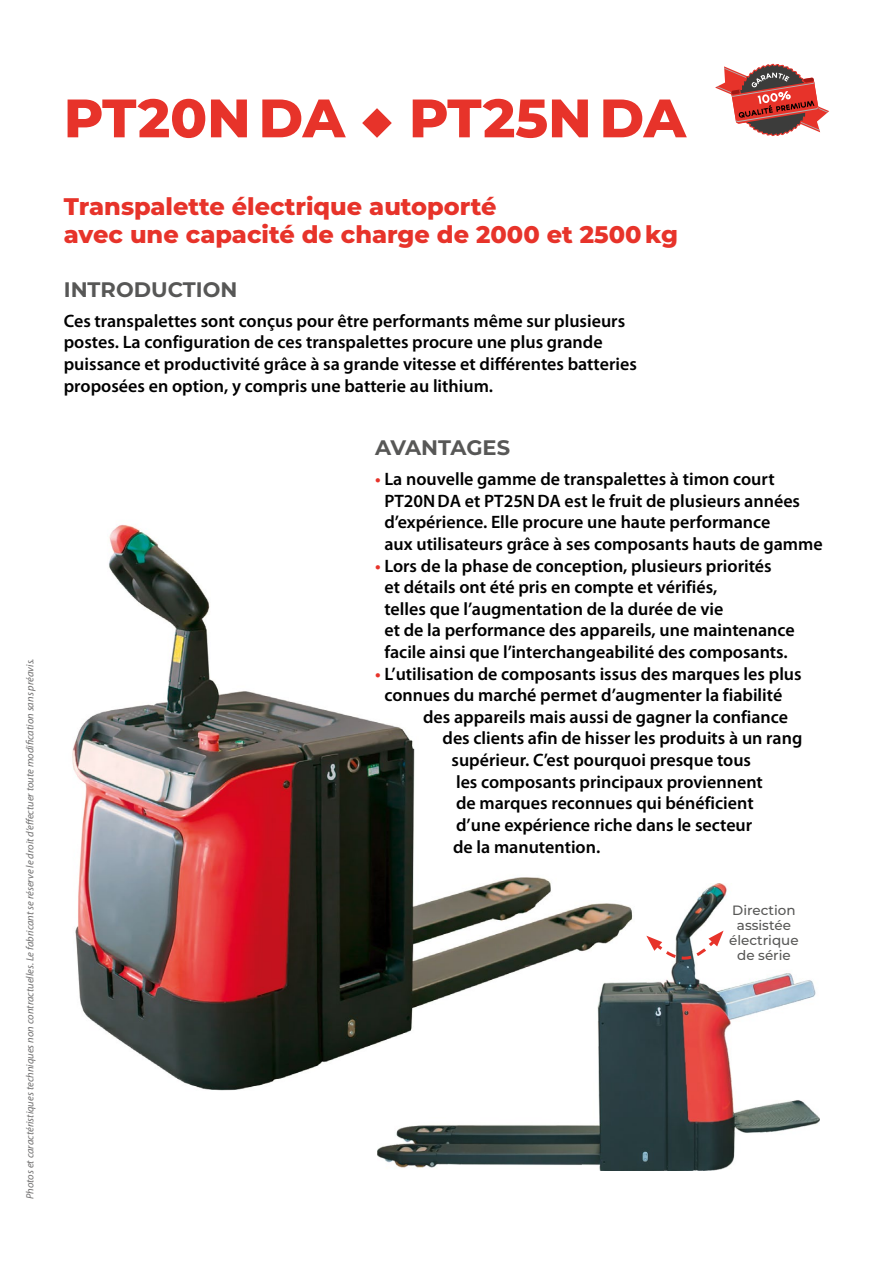
<style>
.page{position:relative;width:893px;height:1263px;background:#fff}
.page>*{position:absolute;margin:0;border:0;box-sizing:border-box;transform-origin:0 0}
.t1{font:800 54px "Montserrat";color:#e7332a}
.t2{font:800 24px/28.8px "Montserrat";color:#e7332a}
.t3{font:700 21px "Montserrat";color:#575756}
.t4{font:600 18px/21.6px "Myriad Pro";color:#000}
.t5{font:500 13.5px/15px "Montserrat";color:#575756;text-align:center}
.t6{font:italic 10.5px "Myriad Pro";color:#706f6f}
.s1{color:#e7332a}
</style>
<div class="page">
<img style="left:377px;top:884px;width:442px;height:286px">
<img style="left:72px;top:524px;width:579px;height:572px">
<svg style="left:715px;top:64px;width:114px;height:72px"></svg>
<svg style="left:646px;top:930px;width:78px;height:35px"></svg>
<p class="t6" style="left:23px;top:1199px;width:542px;rotate:-90deg">Photos et caractéristiques techniques non contractuelles. Le fabricant se réserve le droit d’effectuer toute modification sans préavis.</p>
<h1 class="t1" style="left:64px;top:79px;width:624px">PT20N DA ◆ PT25N DA</h1>
<h2 class="t2" style="left:64px;top:190px;width:616px">Transpalette électrique autoporté<br>avec une capacité de charge de 2000 et 2500 kg</h2>
<p class="t3" style="left:64px;top:274px;width:175px">INTRODUCTION</p>
<p class="t4" style="left:64px;top:310px;width:575px">Ces transpalettes sont conçus pour être performants même sur plusieurs postes. La configuration de ces transpalettes procure une plus grande puissance et productivité grâce à sa grande vitesse et différentes batteries proposées en option, y compris une batterie au lithium.</p>
<p class="t3" style="left:375px;top:432px;width:137px">AVANTAGES</p>
<p class="t4" style="left:384px;top:468px;width:440px;text-indent:-9px"><span class="s1">•</span> La nouvelle gamme de transpalettes à timon court PT20NDA et PT25NDA est le fruit de plusieurs années d’expérience. Elle procure une haute performance<br>aux utilisateurs grâce à ses composants hauts de gamme</p>
<p class="t4" style="left:384px;top:554px;width:412px;text-indent:-9px"><span class="s1">•</span> Lors de la phase de conception, plusieurs priorités<br>et détails ont été pris en compte et vérifiés,<br>telles que l’augmentation de la durée de vie<br>et de la performance des appareils, une maintenance facile ainsi que l’interchangeabilité des composants.</p>
<p class="t4" style="left:375px;top:662px;width:428px;text-align:center"><span class="s1">•</span> L’utilisation de composants issus des marques les plus connues du marché permet d’augmenter la fiabilité</p>
<p class="t4" style="left:423px;top:706px;width:367px">des appareils mais aussi de gagner la confiance</p>
<p class="t4" style="left:443px;top:727px;width:361px">des clients afin de hisser les produits à un rang</p>
<p class="t4" style="left:452px;top:749px;width:301px">supérieur. C’est pourquoi presque tous</p>
<p class="t4" style="left:456px;top:770px;width:308px">les composants principaux proviennent</p>
<p class="t4" style="left:456px;top:792px;width:299px">de marques reconnues qui bénéficient</p>
<p class="t4" style="left:456px;top:814px;width:298px">d’une expérience riche dans le secteur</p>
<p class="t4" style="left:453px;top:835px;width:149px">de la manutention.</p>
<p class="t5" style="left:729px;top:902px;width:71px">Direction assistée électrique de série</p>
</div>
